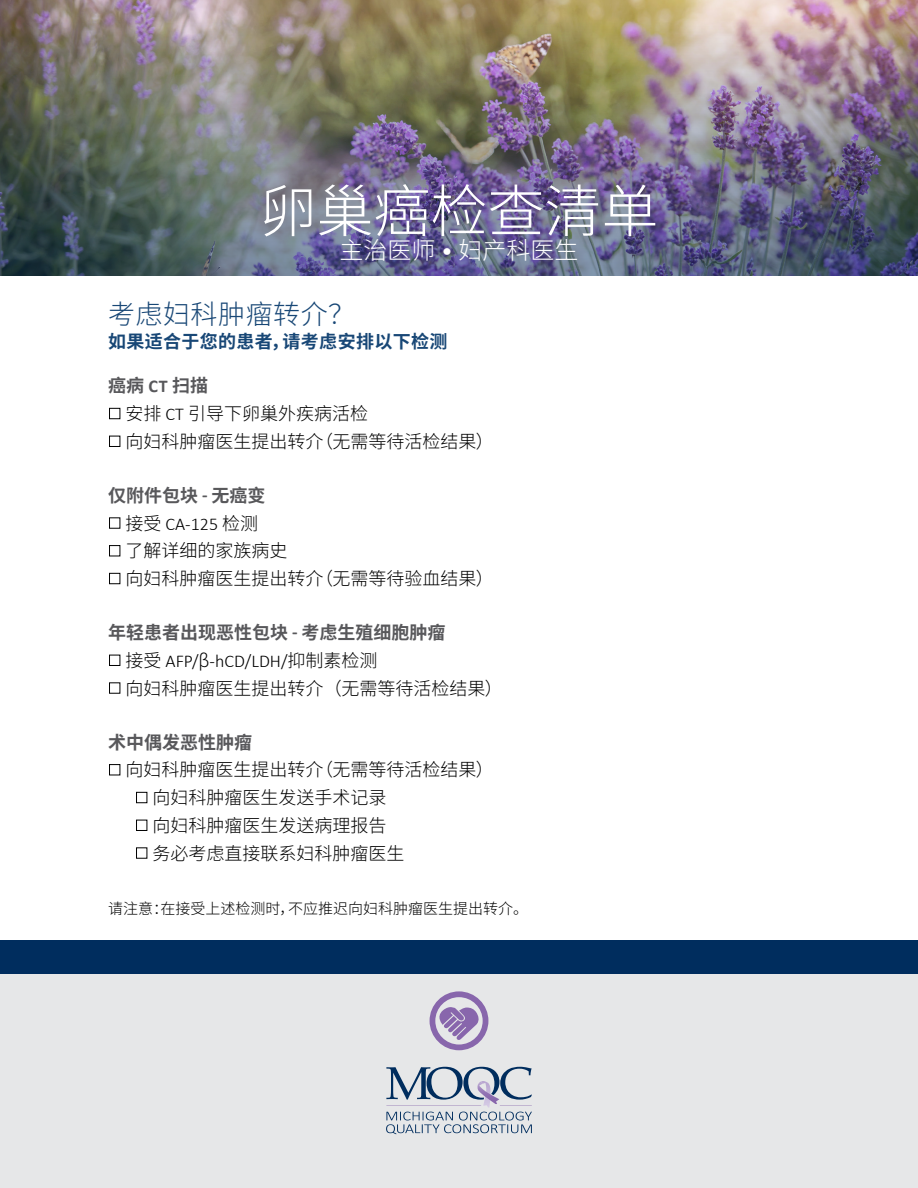
<style>
.page{position:relative;width:918px;height:1188px;background:#fff}
.page>*{position:absolute;margin:0;border:0;box-sizing:border-box;transform-origin:0 0}
.body_copy{font:300 57px "Source Han Sans SC";color:#fff}
.all_caps_question_su{font:300 27px "Source Han Sans SC";letter-spacing:.02em;color:#184776}
.body_copy-2{font:300 24px "Source Han Sans SC";color:#fff}
.subhead{font:300 18px "Source Han Sans SC";color:#000}
.subhead-2{font:700 18px "Source Han Sans SC";color:#58585b}
.subhead-3{font:300 18px "Calibri";color:#000}
.all_caps_question_su-2{font:700 18px "Source Han Sans SC";letter-spacing:.02em;color:#184776}
.subhead-4{font:300 15px "Source Han Sans SC";color:#000}
.s1{font-family:"Calibri"}
.s2{font-family:"Source Han Sans SC"}
</style>
<div class="page">
<img style="left:0;top:0;width:918px;height:19px">
<div style="left:0;top:964px;width:918px;height:224px;background:#e6e7e8"></div>
<img style="left:0;top:19px;width:918px;height:257px">
<div style="left:0;top:940px;width:918px;height:33px;background:#002d5e"></div>
<svg style="left:430px;top:991px;width:58px;height:59px"></svg>
<svg style="left:386px;top:1067px;width:146px;height:67px"></svg>
<p class="body_copy" style="left:260px;top:179px;width:400px">卵巢癌检查清单</p>
<p class="body_copy-2" style="left:340px;top:237px;width:240px">主治医师 <span class="s1">•</span> 妇产科医生</p>
<p class="all_caps_question_su" style="left:108px;top:299px;width:249px">考虑妇科肿瘤转介？</p>
<p class="all_caps_question_su-2" style="left:108px;top:331px;width:341px">如果适合于您的患者，请考虑安排以下检测</p>
<p class="subhead-2" style="left:108px;top:376px;width:102px">癌病 <span class="s1">CT</span> 扫描</p>
<p class="subhead" style="left:108px;top:403px;width:262px">■ 安排 <span class="s1">CT</span> 引导下卵巢外疾病活检</p>
<p class="subhead" style="left:108px;top:431px;width:387px">■ 向妇科肿瘤医生提出转介（无需等待活检结果）</p>
<p class="subhead-2" style="left:108px;top:485px;width:159px">仅附件包块 <span class="s1">-</span> 无癌变</p>
<p class="subhead-3" style="left:108px;top:512px;width:152px">■ <span class="s2">接受</span> CA-125 <span class="s2">检测</span></p>
<p class="subhead" style="left:108px;top:541px;width:181px">■ 了解详细的家族病史</p>
<p class="subhead" style="left:108px;top:568px;width:387px">■ 向妇科肿瘤医生提出转介（无需等待验血结果）</p>
<p class="subhead-2" style="left:108px;top:622px;width:339px">年轻患者出现恶性包块 <span class="s1">-</span> 考虑生殖细胞肿瘤</p>
<p class="subhead-3" style="left:108px;top:650px;width:271px">■ <span class="s2">接受</span> AFP/<span class="s2">β</span>-hCD/LDH/<span class="s2">抑制素检测</span></p>
<p class="subhead" style="left:108px;top:678px;width:396px">■ 向妇科肿瘤医生提出转介（无需等待活检结果）</p>
<p class="subhead-2" style="left:108px;top:732px;width:145px">术中偶发恶性肿瘤</p>
<p class="subhead" style="left:108px;top:760px;width:387px">■ 向妇科肿瘤医生提出转介（无需等待活检结果）</p>
<p class="subhead" style="left:135px;top:787px;width:253px">■ 向妇科肿瘤医生发送手术记录</p>
<p class="subhead" style="left:135px;top:815px;width:253px">■ 向妇科肿瘤医生发送病理报告</p>
<p class="subhead" style="left:135px;top:843px;width:271px">■ 务必考虑直接联系妇科肿瘤医生</p>
<p class="subhead-4" style="left:108px;top:900px;width:422px">请注意：在接受上述检测时，不应推迟向妇科肿瘤医生提出转介。</p>
</div>
